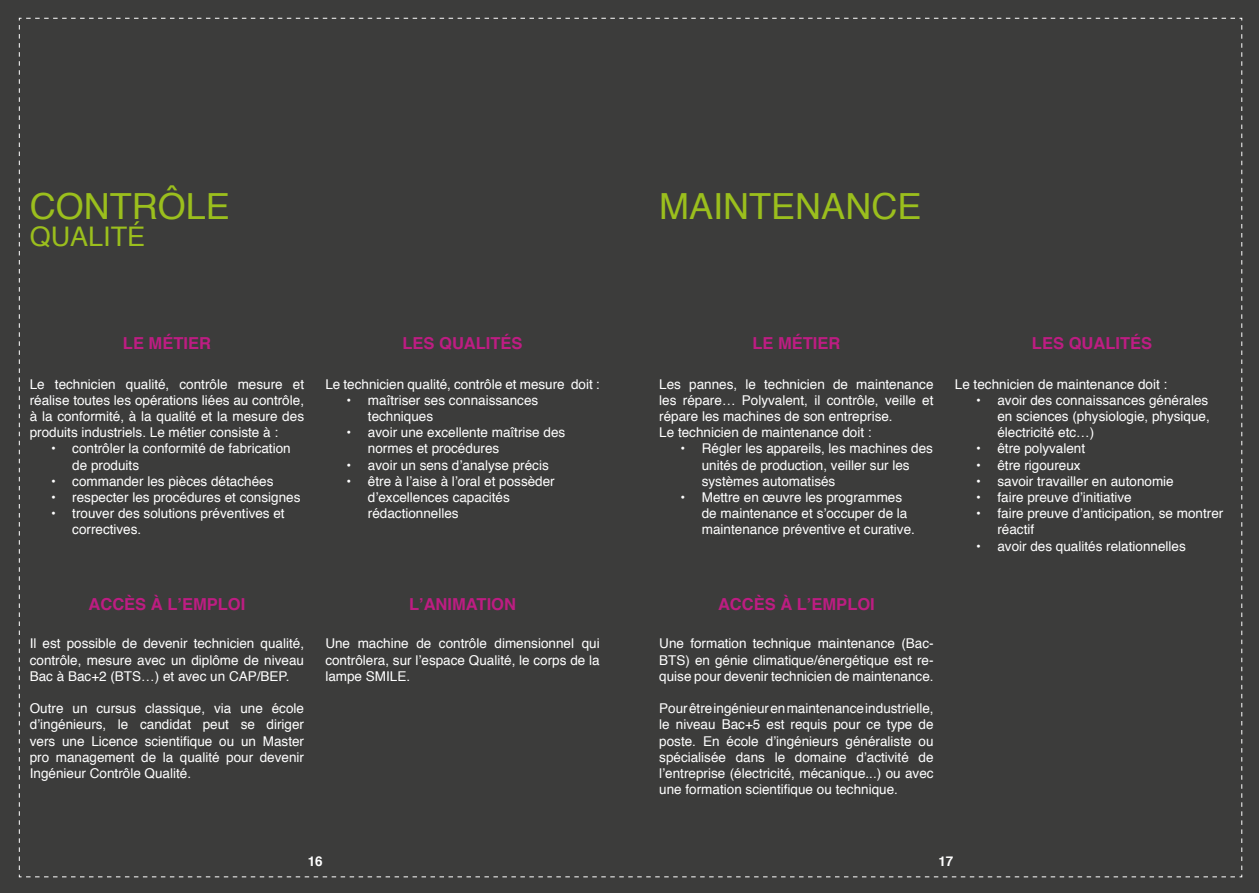
<style>
.page{position:relative;width:1259px;height:893px;background:#3c3c3b}
.page>*{position:absolute;margin:0;border:0;box-sizing:border-box;transform-origin:0 0}
.t1{font:36px "Helvetica";color:#9bbf1d}
.t2{font:27px "Helvetica";color:#9bbf1d}
.t3{font:700 16.5px "Helvetica";color:#bd1d82}
.t4{font:13.5px/16.2px "Helvetica";color:#fff}
.t5{font:700 13.5px "Helvetica";color:#fff}
</style>
<div class="page">
<svg style="left:26px;top:877px;width:1209px;height:1px"></svg>
<h1 class="t1" style="left:30px;top:178px;width:202px">CONTRÔLE</h1>
<h2 class="t2" style="left:30px;top:215px;width:117px">QUALITÉ</h2>
<p class="t3" style="left:123px;top:330px;width:90px">LE MÉTIER</p>
<p class="t4" style="left:30px;top:376px;width:276px;text-align:justify">Le technicien qualité, contrôle mesure et réalise toutes les opérations liées au contrôle, à la conformité, à la qualité et la mesure des produits industriels. Le métier consiste à :</p>
<p class="t4" style="left:72px;top:441px;width:220px;text-indent:-21px">• contrôler la conformité de fabrication de produits</p>
<p class="t4" style="left:51px;top:473px;width:224px">• commander les pièces détachées</p>
<p class="t4" style="left:51px;top:490px;width:251px">• respecter les procédures et consignes</p>
<p class="t4" style="left:72px;top:506px;width:214px;text-indent:-21px">• trouver des solutions préventives et correctives.</p>
<p class="t3" style="left:402px;top:330px;width:122px">LES QUALITÉS</p>
<p class="t4" style="left:325px;top:376px;width:276px">Le technicien qualité, contrôle et mesure doit :</p>
<p class="t4" style="left:368px;top:392px;width:172px;text-indent:-21px">• maîtriser ses connaissances techniques</p>
<p class="t4" style="left:368px;top:425px;width:199px;text-indent:-21px">• avoir une excellente maîtrise des normes et procédures</p>
<p class="t4" style="left:347px;top:457px;width:204px">• avoir un sens d’analyse précis</p>
<p class="t4" style="left:368px;top:473px;width:188px;text-indent:-21px">• être à l’aise à l’oral et possèder d’excellences capacités rédactionnelles</p>
<p class="t3" style="left:89px;top:591px;width:158px">ACCÈS À L’EMPLOI</p>
<p class="t4" style="left:30px;top:636px;width:276px;text-align:justify">Il est possible de devenir technicien qualité, contrôle, mesure avec un diplôme de niveau Bac à Bac+2 (BTS…) et avec un CAP/BEP.</p>
<p class="t4" style="left:30px;top:701px;width:276px;text-align:justify">Outre un cursus classique, via une école d’ingénieurs, le candidat peut se diriger vers une Licence scientifique ou un Master pro management de la qualité pour devenir Ingénieur Contrôle Qualité.</p>
<p class="t3" style="left:409px;top:591px;width:108px">L’ANIMATION</p>
<p class="t4" style="left:325px;top:636px;width:276px;text-align:justify">Une machine de contrôle dimensionnel qui contrôlera, sur l’espace Qualité, le corps de la lampe SMILE.</p>
<h1 class="t1" style="left:659px;top:178px;width:264px">MAINTENANCE</h1>
<p class="t3" style="left:752px;top:330px;width:90px">LE MÉTIER</p>
<p class="t3" style="left:1032px;top:330px;width:122px">LES QUALITÉS</p>
<p class="t4" style="left:659px;top:376px;width:276px">Les pannes, le technicien de maintenance les répare… Polyvalent, il contrôle, veille et répare les machines de son entreprise.<br>Le technicien de maintenance doit :</p>
<p class="t4" style="left:702px;top:441px;width:233px;text-indent:-21px">• Régler les appareils, les machines des unités de production, veiller sur les systèmes automatisés</p>
<p class="t4" style="left:702px;top:490px;width:215px;text-indent:-21px">• Mettre en œuvre les programmes de maintenance et s’occuper de la maintenance préventive et curative.</p>
<p class="t3" style="left:718px;top:591px;width:158px">ACCÈS À L’EMPLOI</p>
<p class="t4" style="left:659px;top:636px;width:276px;text-align:justify">Une formation technique maintenance (Bac-BTS) en génie climatique/énergétique est re&shy;quise pour devenir technicien de maintenance.</p>
<p class="t4" style="left:659px;top:701px;width:276px;text-align:justify">Pour être ingénieur en maintenance industrielle, le niveau Bac+5 est requis pour ce type de poste. En école d’ingénieurs généraliste ou spécialisée dans le domaine d’activité de l’entreprise (électricité, mécanique...) ou avec une formation scientifique ou technique.</p>
<p class="t4" style="left:955px;top:376px;width:214px">Le technicien de maintenance doit :</p>
<p class="t4" style="left:997px;top:392px;width:214px;text-align:justify;text-indent:-21px">• avoir des connaissances générales en sciences (physiologie, physique, électricité etc…)</p>
<p class="t4" style="left:976px;top:441px;width:111px">• être polyvalent</p>
<p class="t4" style="left:976px;top:457px;width:106px">• être rigoureux</p>
<p class="t4" style="left:976px;top:473px;width:199px">• savoir travailler en autonomie</p>
<p class="t4" style="left:976px;top:490px;width:157px">• faire preuve d’initiative</p>
<p class="t4" style="left:997px;top:506px;width:227px;text-indent:-21px">• faire preuve d’anticipation, se montrer réactif</p>
<p class="t4" style="left:976px;top:538px;width:211px">• avoir des qualités relationnelles</p>
<p class="t5" style="left:308px;top:850px;width:17px">16</p>
<p class="t5" style="left:938px;top:850px;width:17px">17</p>
</div>
